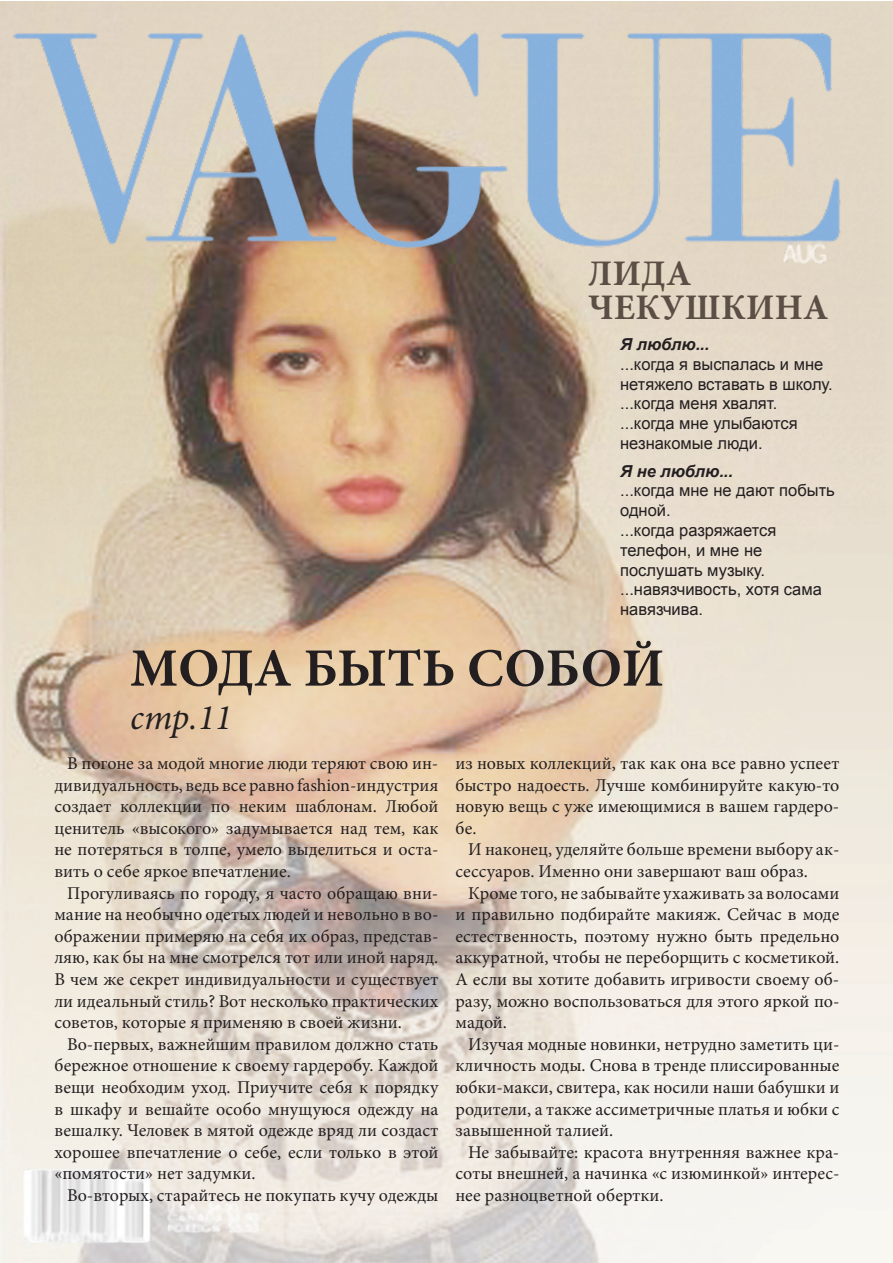
<style>
.page{position:relative;width:893px;height:1263px;background:#fff}
.page>*{position:absolute;margin:0;border:0;box-sizing:border-box;transform-origin:0 0}
.t1{font:700 54px "Minion Pro";letter-spacing:-.005em;color:#231f20}
.t2{font:700 36px/34.5px "Minion Pro";letter-spacing:.01em;color:#5a4e45}
.t3{font:italic 36px "Minion Pro";color:#231f20}
.t4{font:18px/21.6px "Minion Pro";color:#231f20;text-align:justify}
.t5{font:16.5px/19.8px "Arial";color:#231f20}
.t6{font:italic 700 16.5px "Arial";color:#231f20}
</style>
<div class="page">
<img style="left:0;top:1px;width:893px;height:1262px">
<h2 class="t2" style="left:588px;top:255px;width:242px">Лида<br>Чекушкина</h2>
<p class="t6" style="left:620px;top:333px;width:91px">Я люблю...</p>
<p class="t5" style="left:620px;top:354px;width:214px">...когда я выспалась и мне нетяжело вставать в школу. ...когда меня хвалят. ...когда мне улыбаются незнакомые люди.</p>
<p class="t6" style="left:620px;top:460px;width:114px">Я не люблю...</p>
<p class="t5" style="left:620px;top:481px;width:216px">...когда мне не дают побыть одной.<br>...когда разряжается телефон, и мне не послушать музыку. ...навязчивость, хотя сама навязчива.</p>
<h1 class="t1" style="left:130px;top:630px;width:213px">МОДА БЫТ</h1>
<h1 class="t1" style="left:422px;top:630px;width:244px">Ь СОБОЙ</h1>
<h2 class="t3" style="left:130px;top:693px;width:103px">стр.11</h2>
<p class="t4" style="left:54px;top:752px;width:385px;text-indent:13px">В погоне за модой многие люди теряют свою ин&shy;дивидуальность, ведь все равно fashion-индустрия создает коллекции по неким шаблонам. Любой ценитель «высокого» задумывается над тем, как не потеряться в толпе, умело выделиться и оста&shy;вить о себе яркое впечатление.</p>
<p class="t4" style="left:54px;top:882px;width:385px;text-indent:13px">Прогуливаясь по городу, я часто обращаю вни&shy;мание на необычно одетых людей и невольно в во&shy;ображении примеряю на себя их образ, представ&shy;ляю, как бы на мне смотрелся тот или иной наряд.<br>В чем же секрет индивидуальности и существует ли идеальный стиль? Вот несколько практических советов, которые я применяю в своей жизни.</p>
<p class="t4" style="left:54px;top:1033px;width:385px;text-indent:13px">Во-первых, важнейшим правилом должно стать бережное отношение к своему гардеробу. Каждой вещи необходим уход. Приучите себя к порядку в шкафу и вешайте особо мнущуюся одежду на вешалку. Человек в мятой одежде вряд ли создаст хорошее впечатление о себе, если только в этой «помятости» нет задумки.</p>
<p class="t4" style="left:67px;top:1184px;width:373px">Во-вторых, старайтесь не покупать кучу одежды</p>
<p class="t4" style="left:455px;top:752px;width:385px">из новых коллекций, так как она все равно успеет быстро надоесть. Лучше комбинируйте какую-то новую вещь с уже имеющимися в вашем гардеро&shy;бе.</p>
<p class="t4" style="left:455px;top:839px;width:385px;text-indent:13px">И наконец, уделяйте больше времени выбору ак&shy;сессуаров. Именно они завершают ваш образ.</p>
<p class="t4" style="left:455px;top:882px;width:385px;text-indent:13px">Кроме того, не забывайте ухаживать за волосами и правильно подбирайте макияж. Сейчас в моде естественность, поэтому нужно быть предельно аккуратной, чтобы не переборщить с косметикой.<br>А если вы хотите добавить игривости своему об&shy;разу, можно воспользоваться для этого яркой по&shy;мадой.</p>
<p class="t4" style="left:455px;top:1033px;width:385px;text-indent:13px">Изучая модные новинки, нетрудно заметить ци&shy;кличность моды. Снова в тренде плиссированные юбки-макси, свитера, как носили наши бабушки и родители, а также ассиметричные платья и юбки с завышенной талией.</p>
<p class="t4" style="left:455px;top:1141px;width:385px;text-indent:13px">Не забывайте: красота внутренняя важнее кра&shy;соты внешней, а начинка «с изюминкой» интерес&shy;нее разноцветной обертки.</p>
</div>
